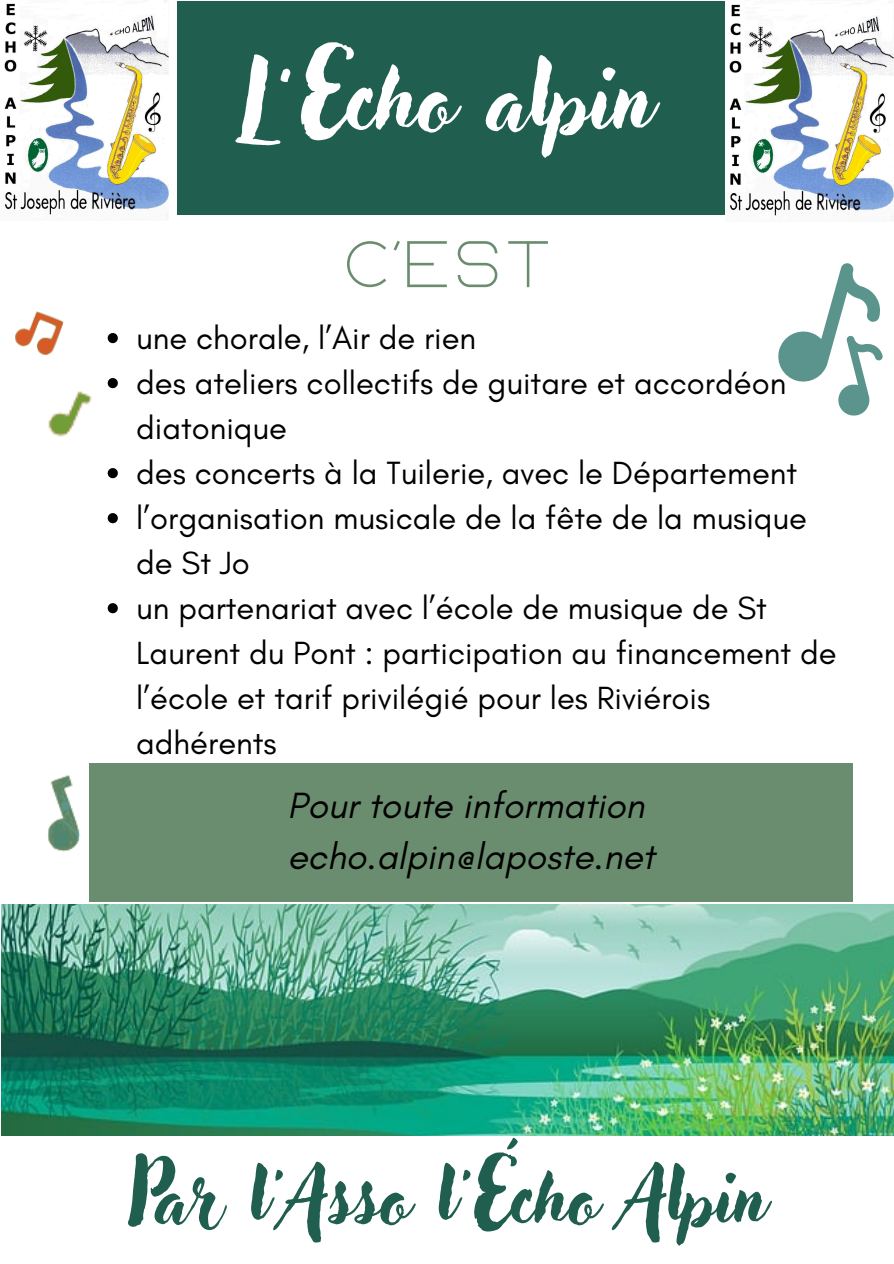
<style>
.page{position:relative;width:894px;height:1264px;background:#fff}
.page>*{position:absolute;margin:0;border:0;box-sizing:border-box;transform-origin:0 0}
.t1{font:93px "Adlery Pro";color:#fff}
.t2{font:75px "Adlery Pro";color:#205e4f}
.t3{font:65.7px "Ablation";color:#6a8d6f}
.t4{font:italic 37.2px/51.8px "Glacial Indifference";color:#000}
.t5{font:32.7px/45px "Glacial Indifference";color:#000}
</style>
<div class="page">
<div style="left:177px;top:1px;width:557px;height:214px;background:#205e4f"></div>
<svg style="left:778px;top:263px;width:104px;height:153px"></svg>
<img style="left:48px;top:775px;width:32px;height:77px">
<img style="left:15px;top:311px;width:49px;height:44px">
<img style="left:48px;top:391px;width:44px;height:46px">
<div style="left:89px;top:763px;width:763px;height:138px;background:#6a8d6f"></div>
<img style="left:4px;top:0;width:165px;height:220px">
<img style="left:725px;top:1px;width:167px;height:220px">
<img style="left:2px;top:904px;width:891px;height:231px">
<svg style="left:108px;top:333px;width:10px;height:10px"></svg>
<svg style="left:108px;top:378px;width:10px;height:10px"></svg>
<svg style="left:108px;top:468px;width:10px;height:10px"></svg>
<svg style="left:108px;top:513px;width:10px;height:10px"></svg>
<svg style="left:108px;top:603px;width:10px;height:10px"></svg>
<p class="t1" style="left:242px;top:55px;width:411px">L’Echo alpin</p>
<p class="t3" style="left:341px;top:236px;width:213px">C’EST</p>
<p class="t5" style="left:136px;top:315px;width:341px">une chorale, l’Air de rien</p>
<p class="t5" style="left:136px;top:360px;width:651px">des ateliers collectifs de guitare et accordéon diatonique</p>
<h4 class="t5" style="left:136px;top:450px;width:662px">des concerts à la Tuilerie, avec le Département</h4>
<p class="t5" style="left:136px;top:495px;width:672px">l’organisation musicale de la fête de la musique de St Jo</p>
<p class="t5" style="left:136px;top:585px;width:701px">un partenariat avec l’école de musique de St Laurent du Pont : participation au financement de l’école et tarif privilégié pour les Riviérois adhérents</p>
<p class="t4" style="left:287px;top:778px;width:369px">Pour toute information echo.alpin@laposte.net</p>
<p class="t2" style="left:128px;top:1162px;width:639px">Par l'Asso l'Écho Alpin</p>
</div>
